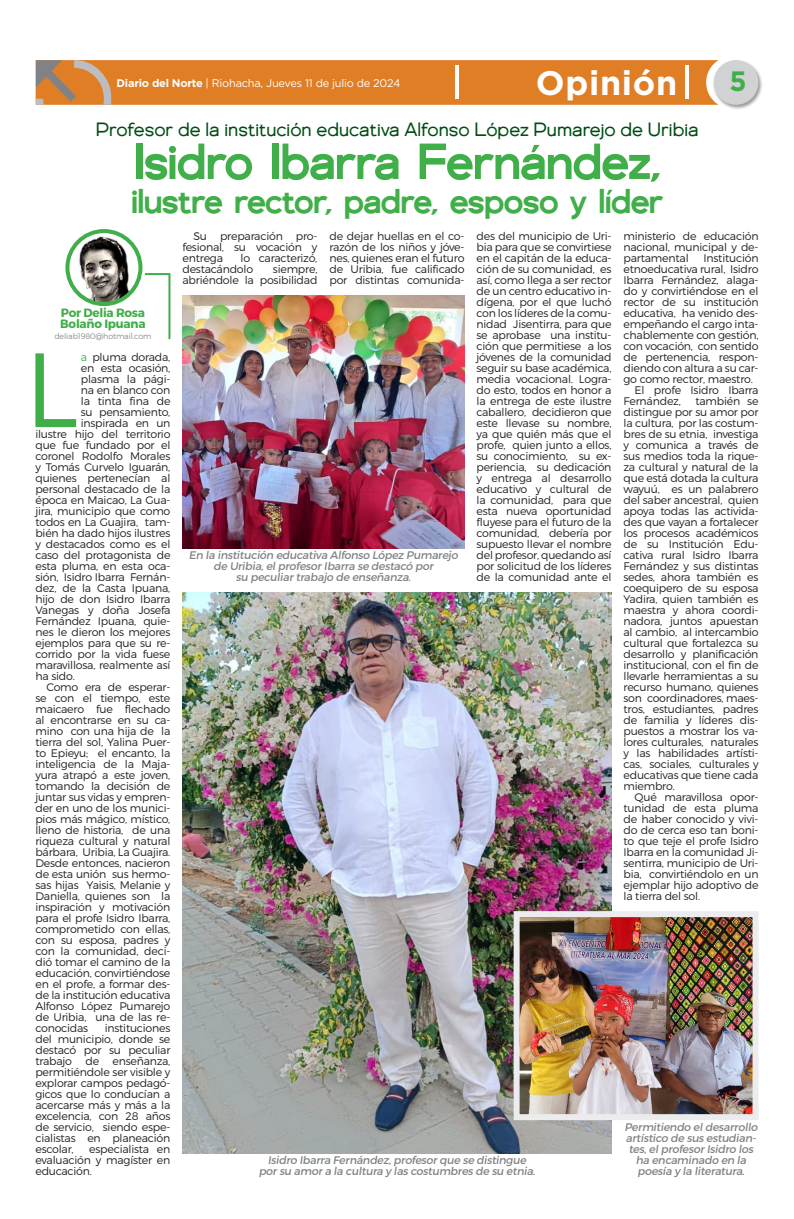
<style>
.page{position:relative;width:794px;height:1219px;background:#fff}
.page>*{position:absolute;margin:0;border:0;box-sizing:border-box;transform-origin:0 0}
.Capitular{font:105.3px "Trueno Lt";color:#40ae49}
.Título_medio_34pt{font:500 50px "Genova";letter-spacing:-.02em;color:#40ae49}
.Título_medio_34pt-2{font:500 34px "Genova";letter-spacing:-.02em;color:#40ae49}
.Capitular-2{font:700 34px "Gotham";letter-spacing:.02em;color:#fff}
.Capitular-3{font:700 28px "Gotham";color:#40ae49}
.Antetitulo{font:19px "Genova";color:#004c13}
.Pie_de_foto_Carita{font:12px/11px "Trueno Bd";letter-spacing:-.02em;color:#40ae49}
.Texto{font:11px/11px "Trueno Lt";letter-spacing:-.02em;color:#231f20;text-align:justify}
.Capitular-4{font:11px "Trueno Lt";letter-spacing:-.02em;color:#231f20}
.Pié_de_foto{font:11px/11px "Trueno Rg It";letter-spacing:-.02em;color:#808285;text-align:center}
.Texto-2{font:11px "Gotham";letter-spacing:-.02em;color:#fff}
.Pié_de_foto-2{font:8px "Trueno Lt";letter-spacing:-.02em;color:#8a8c8f}
.s1{font-weight:700}
.s2{color:#40ae49}
</style>
<div class="page">
<svg style="left:36px;top:60px;width:676px;height:45px;background:#dd802d"></svg>
<div style="left:712px;top:59px;width:51px;height:51px;background:#231f20;opacity:.45"></div>
<div style="left:713px;top:60px;width:45px;height:45px;background:#d1d2d4;border-radius:50%"></div>
<hr style="left:685px;top:66px;width:3px;height:33px;background:#fff">
<hr style="left:456px;top:66px;width:3px;height:33px;background:#fff">
<img style="left:182px;top:592px;width:429px;height:561px">
<img style="left:70px;top:235px;width:70px;height:69px">
<div style="left:65px;top:229px;width:77px;height:77px;border:4px solid #40ae49;border-radius:50%"></div>
<svg style="left:144px;top:273px;width:27px;height:67px"></svg>
<img style="left:182px;top:295px;width:282px;height:253px">
<img style="left:520px;top:918px;width:231px;height:195px">
<div style="left:513px;top:911px;width:245px;height:209px;border:6px solid #ececee"></div>
<p class="Capitular-2" style="left:536px;top:61px;width:143px">Opinión</p>
<p class="Texto-2" style="left:117px;top:76px;width:285px"><span class="s1">Diario del Norte</span> | Riohacha, Jueves 11 de julio de 2024</p>
<p class="Capitular-3" style="left:729px;top:62px;width:19px">5</p>
<p class="Antetitulo" style="left:96px;top:119px;width:604px">Profesor de la institución educativa Alfonso López Pumarejo de Uribia</p>
<p class="Título_medio_34pt" style="left:133px;top:131px;width:529px">Isidro Ibarra Fernández,</p>
<p class="Título_medio_34pt-2" style="left:131px;top:181px;width:534px">ilustre rector, padre, esposo y líder</p>
<p class="Pie_de_foto_Carita" style="left:60px;top:307px;width:87px">Por Delia Rosa<br>Bolaño Ipuana</p>
<p class="Pié_de_foto-2" style="left:54px;top:331px;width:99px">deliab1980@hotmail.com</p>
<p class="Capitular" style="left:24px;top:325px;width:56px">L</p>
<p class="Capitular-4" style="left:81px;top:350px;width:91px"><span class="s2">a</span> pluma dorada,</p>
<p class="Capitular-4" style="left:81px;top:361px;width:91px">en esta ocasión,</p>
<p class="Capitular-4" style="left:81px;top:372px;width:91px">plasma la pági-</p>
<p class="Capitular-4" style="left:81px;top:383px;width:91px">na en blanco con</p>
<p class="Capitular-4" style="left:81px;top:394px;width:91px">la tinta fina de</p>
<p class="Capitular-4" style="left:81px;top:405px;width:91px">su pensamiento,</p>
<p class="Capitular-4" style="left:81px;top:416px;width:91px">inspirada en un</p>
<p class="Capitular-4" style="left:35px;top:427px;width:136px">ilustre hijo del territorio</p>
<p class="Capitular-4" style="left:35px;top:438px;width:136px">que fue fundado por el</p>
<p class="Capitular-4" style="left:35px;top:449px;width:136px">coronel Rodolfo Morales</p>
<p class="Capitular-4" style="left:35px;top:460px;width:136px">y Tomás Curvelo Iguarán,</p>
<p class="Capitular-4" style="left:35px;top:471px;width:136px">quienes pertenecían al</p>
<p class="Capitular-4" style="left:35px;top:482px;width:136px">personal destacado de la</p>
<p class="Capitular-4" style="left:35px;top:493px;width:136px">época en Maicao, La Gua-</p>
<p class="Capitular-4" style="left:35px;top:504px;width:136px">jira, municipio que como</p>
<p class="Capitular-4" style="left:35px;top:515px;width:136px">todos en La Guajira, tam-</p>
<p class="Capitular-4" style="left:35px;top:526px;width:136px">bién ha dado hijos ilustres</p>
<p class="Capitular-4" style="left:35px;top:537px;width:136px">y destacados como es el</p>
<p class="Capitular-4" style="left:35px;top:548px;width:136px">caso del protagonista de</p>
<p class="Capitular-4" style="left:35px;top:559px;width:136px">esta pluma, en esta oca-</p>
<p class="Capitular-4" style="left:35px;top:570px;width:136px">sión, Isidro Ibarra Fernán-</p>
<p class="Capitular-4" style="left:35px;top:581px;width:136px">dez, de la Casta Ipuana,</p>
<p class="Capitular-4" style="left:35px;top:592px;width:136px">hijo de don Isidro Ibarra</p>
<p class="Capitular-4" style="left:35px;top:603px;width:136px">Vanegas y doña Josefa</p>
<p class="Capitular-4" style="left:35px;top:614px;width:136px">Fernández Ipuana, quie-</p>
<p class="Capitular-4" style="left:35px;top:625px;width:136px">nes le dieron los mejores</p>
<p class="Capitular-4" style="left:35px;top:636px;width:136px">ejemplos para que su re-</p>
<p class="Capitular-4" style="left:35px;top:647px;width:136px">corrido por la vida fuese</p>
<p class="Capitular-4" style="left:35px;top:658px;width:136px">maravillosa, realmente así</p>
<p class="Capitular-4" style="left:35px;top:669px;width:41px">ha sido.</p>
<p class="Texto" style="left:35px;top:681px;width:136px;text-indent:11px">Como era de esperar&shy;se con el tiempo, este maicaero fue flechado al encontrarse en su ca&shy;mino con una hija de la tierra del sol, Yalina Puer&shy;to Epieyu; el encanto, la inteligencia de la Maja&shy;yura atrapó a este joven, tomando la decisión de juntar sus vidas y empren&shy;der en uno de los munici&shy;pios más mágico, místico, lleno de historia, de una riqueza cultural y natural bárbara, Uribia, La Guajira.<br>Desde entonces, nacieron de esta unión sus hermo&shy;sas hijas Yaisis, Melanie y Daniella, quienes son la inspiración y motivación para el profe Isidro Ibarra, comprometido con ellas, con su esposa, padres y con la comunidad, deci&shy;dió tomar el camino de la educación, convirtiéndose en el profe, a formar des&shy;de la institución educativa Alfonso López Pumarejo de Uribia, una de las re&shy;conocidas</p>
<p class="Texto" style="left:35px;top:1022px;width:136px;text-indent:69px">instituciones del municipio, donde se destacó por su peculiar trabajo de enseñanza, permitiéndole ser visible y explorar campos pedagó&shy;gicos que lo conducían a acercarse más y más a la excelencia, con 28 años de servicio, siendo espe&shy;cialistas en planeación escolar,</p>
<p class="Texto" style="left:35px;top:1143px;width:136px;text-indent:54px">especialista en evaluación y magíster en educación.</p>
<p class="Texto" style="left:182px;top:230px;width:136px;text-indent:11px">Su preparación pro&shy;fesional, su vocación y entrega</p>
<p class="Texto" style="left:182px;top:252px;width:136px;text-indent:58px">lo caracterizó, destacándolo</p>
<p class="Texto" style="left:182px;top:263px;width:136px;text-align:right">siempre,<br>abriéndole la posibilidad</p>
<p class="Texto" style="left:329px;top:230px;width:136px">de dejar huellas en el co&shy;razón de los niños y jóve&shy;nes, quienes eran el futuro de Uribia, fue calificado por distintas comunida-</p>
<p class="Pié_de_foto" style="left:189px;top:550px;width:271px">En la institución educativa Alfonso López Pumarejo de Uribia, el profesor Ibarra se destacó por<br>su peculiar trabajo de enseñanza.</p>
<p class="Texto" style="left:476px;top:230px;width:136px">des del municipio de Uri&shy;bia para que se convirtiese en el capitán de la educa&shy;ción de su comunidad, es así, como llega a ser rector de un centro educativo in&shy;dígena, por el que luchó con los líderes de la comu&shy;nidad Jisentirra, para que se aprobase una institu&shy;ción que permitiese a los jóvenes de la comunidad seguir su base académica, media vocacional. Logra&shy;do esto, todos en honor a la entrega de este ilustre caballero, decidieron que este llevase su nombre, ya que quién más que el profe, quien junto a ellos, su conocimiento, su ex&shy;periencia, su dedicación y entrega al desarrollo educativo y cultural de la comunidad, para que esta nueva oportunidad fluyese para el futuro de la comunidad, debería por supuesto llevar el nombre del profesor, quedando así por solicitud de los líderes de la comunidad ante el</p>
<p class="Texto" style="left:623px;top:230px;width:136px">ministerio de educación nacional, municipal y de&shy;partamental</p>
<p class="Texto" style="left:623px;top:252px;width:136px;text-indent:80px">Institución etnoeducativa rural, Isidro Ibarra Fernández, alaga&shy;do y convirtiéndose en el rector de su institución educativa, ha venido des&shy;empeñando el cargo inta&shy;chablemente con gestión, con vocación, con sentido de pertenencia, respon&shy;diendo con altura a su car&shy;go como rector, maestro.</p>
<p class="Texto" style="left:623px;top:384px;width:136px;text-indent:11px">El profe Isidro Ibarra<br>Fernández,</p>
<p class="Texto" style="left:623px;top:395px;width:136px;text-indent:72px">también se distingue por su amor por la cultura, por las costum&shy;bres de su etnia, investiga y comunica a través de sus medios toda la rique&shy;za cultural y natural de la que está dotada la cultura wayuú, es un palabrero del saber ancestral, quien apoya todas las activida&shy;des que vayan a fortalecer los procesos académicos de su Institución Edu&shy;cativa rural Isidro Ibarra Fernández y sus distintas sedes, ahora también es coequipero de su esposa Yadira, quien también es maestra y ahora coordi&shy;nadora, juntos apuestan al cambio, al intercambio cultural que fortalezca su desarrollo y planificación institucional, con el fin de llevarle herramientas a su recurso humano, quienes son coordinadores, maes&shy;tros, estudiantes, padres de familia y líderes dis&shy;puestos a mostrar los va&shy;lores culturales, naturales y las habilidades artísti&shy;cas, sociales, culturales y educativas que tiene cada miembro.</p>
<p class="Texto" style="left:623px;top:791px;width:136px;text-indent:11px">Qué maravillosa opor&shy;tunidad de esta pluma de haber conocido y vivi&shy;do de cerca eso tan boni&shy;to que teje el profe Isidro Ibarra en la comunidad Ji&shy;sentirra, municipio de Uri&shy;bia, convirtiéndolo en un ejemplar hijo adoptivo de la tierra del sol.</p>
<p class="Pié_de_foto" style="left:259px;top:1155px;width:278px">Isidro Ibarra Fernández, profesor que se distingue por su amor a la cultura y las costumbres de su etnia.</p>
<p class="Pié_de_foto" style="left:624px;top:1122px;width:135px">Permitiendo el desarrollo artístico de sus estudian&shy;tes, el profesor Isidro los ha encaminado en la poesía y la literatura.</p>
</div>
